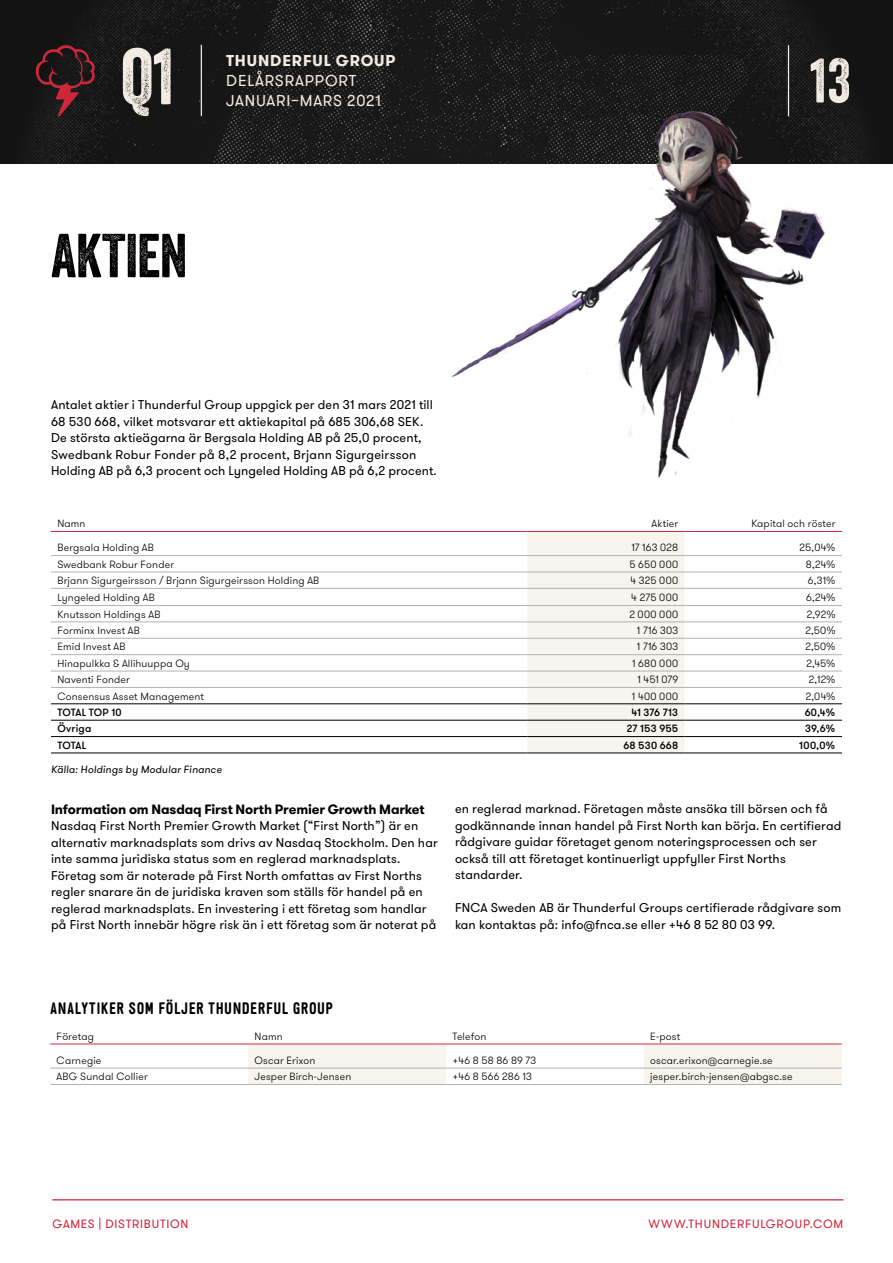
<style>
.page{position:relative;width:893px;height:1263px;background:#fff}
.page>*{position:absolute;margin:0;border:0;box-sizing:border-box;transform-origin:0 0}
.t1{font:76.95px "Veneer";color:#f3ece3}
.t2{font:60.6px "Veneer";color:#f3ece3}
.t3{font:60px "Veneer";letter-spacing:-.01em;color:#000}
.t4{font:700 16.5px "Generika";letter-spacing:.03em;color:#000}
.t5{font:15.75px "GT Walsheim";letter-spacing:.05em;color:#f3ece3}
.t6{font:700 15.75px "GT Walsheim";letter-spacing:.055em;color:#f3ece3}
.t7{font:700 13.5px "GT Walsheim";letter-spacing:-.01em;color:#000}
.t8{font:12.75px/16.5px "GT Walsheim";letter-spacing:.01em;color:#000}
.t9{font:12px "GT Walsheim";letter-spacing:.06em;color:#cf273a}
.t10{font:300 10.5px "GT Walsheim";letter-spacing:.015em;color:#000}
.t11{font:500 10.5px "GT Walsheim";letter-spacing:.015em;color:#000}
.t12{font:italic 10.5px "GT Walsheim";letter-spacing:.015em;color:#000}
.t13{font:500 10.5px "GT Walsheim";letter-spacing:-.005em;color:#000}
</style>
<div class="page">
<img style="left:0;top:0;width:893px;height:164px">
<svg style="left:35px;top:44px;width:60px;height:73px;background:#391a1d"></svg>
<hr style="left:201px;top:45px;width:1px;height:71px;background:#f3ece3">
<hr style="left:788px;top:45px;width:1px;height:71px;background:#f3ece3">
<hr style="left:52px;top:1199px;width:791px;height:1px;background:#cf273a">
<div style="left:527px;top:532px;width:158px;height:220px;background:#f8f4ee"></div>
<hr style="left:51px;top:531px;width:476px;height:1px;background:#cf273a">
<hr style="left:527px;top:531px;width:158px;height:1px;background:#cf273a">
<hr style="left:685px;top:531px;width:157px;height:1px;background:#cf273a">
<hr style="left:51px;top:555px;width:476px;height:1px;background:#b3b2b2">
<hr style="left:527px;top:555px;width:158px;height:1px;background:#b3b2b2">
<hr style="left:685px;top:555px;width:157px;height:1px;background:#b3b2b2">
<hr style="left:51px;top:572px;width:476px;height:1px;background:#b3b2b2">
<hr style="left:527px;top:572px;width:158px;height:1px;background:#b3b2b2">
<hr style="left:685px;top:572px;width:157px;height:1px;background:#b3b2b2">
<hr style="left:51px;top:588px;width:476px;height:1px;background:#b3b2b2">
<hr style="left:527px;top:588px;width:158px;height:1px;background:#b3b2b2">
<hr style="left:685px;top:588px;width:157px;height:1px;background:#b3b2b2">
<hr style="left:51px;top:605px;width:476px;height:1px;background:#b3b2b2">
<hr style="left:527px;top:605px;width:158px;height:1px;background:#b3b2b2">
<hr style="left:685px;top:605px;width:157px;height:1px;background:#b3b2b2">
<hr style="left:51px;top:622px;width:476px;height:1px;background:#b3b2b2">
<hr style="left:527px;top:622px;width:158px;height:1px;background:#b3b2b2">
<hr style="left:685px;top:622px;width:157px;height:1px;background:#b3b2b2">
<hr style="left:51px;top:638px;width:476px;height:1px;background:#b3b2b2">
<hr style="left:527px;top:638px;width:158px;height:1px;background:#b3b2b2">
<hr style="left:685px;top:638px;width:157px;height:1px;background:#b3b2b2">
<hr style="left:51px;top:654px;width:476px;height:1px;background:#b3b2b2">
<hr style="left:527px;top:654px;width:158px;height:1px;background:#b3b2b2">
<hr style="left:685px;top:654px;width:157px;height:1px;background:#b3b2b2">
<hr style="left:51px;top:671px;width:476px;height:1px;background:#b3b2b2">
<hr style="left:527px;top:671px;width:158px;height:1px;background:#b3b2b2">
<hr style="left:685px;top:671px;width:157px;height:1px;background:#b3b2b2">
<hr style="left:51px;top:687px;width:476px;height:1px;background:#b3b2b2">
<hr style="left:527px;top:687px;width:158px;height:1px;background:#b3b2b2">
<hr style="left:685px;top:687px;width:157px;height:1px;background:#b3b2b2">
<hr style="left:51px;top:703px;width:476px;height:1px;background:#000">
<hr style="left:527px;top:703px;width:158px;height:1px;background:#000">
<hr style="left:685px;top:703px;width:157px;height:1px;background:#000">
<hr style="left:51px;top:752px;width:476px;height:1px;background:#000">
<hr style="left:527px;top:752px;width:158px;height:1px;background:#000">
<hr style="left:685px;top:752px;width:157px;height:1px;background:#000">
<hr style="left:51px;top:720px;width:476px;height:1px;background:#000">
<hr style="left:527px;top:720px;width:158px;height:1px;background:#000">
<hr style="left:685px;top:720px;width:157px;height:1px;background:#000">
<hr style="left:51px;top:736px;width:476px;height:1px;background:#000">
<hr style="left:527px;top:736px;width:158px;height:1px;background:#000">
<hr style="left:685px;top:736px;width:157px;height:1px;background:#000">
<svg style="left:248px;top:1044px;width:594px;height:40px"></svg>
<hr style="left:50px;top:1043px;width:198px;height:1px;background:#cf273a">
<hr style="left:248px;top:1043px;width:198px;height:1px;background:#cf273a">
<hr style="left:446px;top:1043px;width:198px;height:1px;background:#cf273a">
<hr style="left:644px;top:1043px;width:198px;height:1px;background:#cf273a">
<hr style="left:50px;top:1068px;width:198px;height:1px;background:#b3b2b2">
<hr style="left:248px;top:1068px;width:198px;height:1px;background:#b3b2b2">
<hr style="left:446px;top:1068px;width:198px;height:1px;background:#b3b2b2">
<hr style="left:644px;top:1068px;width:198px;height:1px;background:#b3b2b2">
<hr style="left:50px;top:1084px;width:198px;height:1px;background:#b3b2b2">
<hr style="left:248px;top:1084px;width:198px;height:1px;background:#b3b2b2">
<hr style="left:446px;top:1084px;width:198px;height:1px;background:#b3b2b2">
<hr style="left:644px;top:1084px;width:198px;height:1px;background:#b3b2b2">
<img style="left:451px;top:86px;width:426px;height:392px">
<h1 class="t1" style="left:121px;top:30px;width:55px">Q1</h1>
<p class="t6" style="left:226px;top:50px;width:171px">THUNDERFUL GROUP</p>
<p class="t5" style="left:226px;top:71px;width:131px">DELÅRSRAPPORT</p>
<p class="t5" style="left:226px;top:91px;width:156px">JANUARI–MARS 2021</p>
<h3 class="t3" style="left:51px;top:219px;width:138px">AKTIEN</h3>
<p class="t8" style="left:51px;top:397px;width:387px">Antalet aktier i Thunderful Group uppgick per den 31 mars 2021 till 68 530 668, vilket motsvarar ett aktiekapital på 685 306,68 SEK.<br>De största aktieägarna är Bergsala Holding AB på 25,0 procent, Swedbank Robur Fonder på 8,2 procent, Brjann Sigurgeirsson Holding AB på 6,3 procent och Lyngeled Holding AB på 6,2 procent.</p>
<h2 class="t2" style="left:810px;top:44px;width:42px">13</h2>
<p class="t10" style="left:57px;top:517px;width:30px">Namn</p>
<p class="t10" style="left:651px;top:517px;width:28px">Aktier</p>
<p class="t10" style="left:751px;top:517px;width:86px">Kapital och röster</p>
<p class="t10" style="left:57px;top:541px;width:98px">Bergsala Holding AB</p>
<p class="t10" style="left:631px;top:541px;width:48px">17 163 028</p>
<p class="t10" style="left:799px;top:541px;width:38px">25,04%</p>
<p class="t10" style="left:57px;top:557px;width:118px">Swedbank Robur Fonder</p>
<p class="t10" style="left:629px;top:557px;width:50px">5 650 000</p>
<p class="t10" style="left:806px;top:557px;width:31px">8,24%</p>
<p class="t10" style="left:57px;top:574px;width:263px">Brjann Sigurgeirsson / Brjann Sigurgeirsson Holding AB</p>
<p class="t10" style="left:630px;top:574px;width:49px">4 325 000</p>
<p class="t10" style="left:808px;top:574px;width:29px">6,31%</p>
<p class="t10" style="left:57px;top:591px;width:99px">Lyngeled Holding AB</p>
<p class="t10" style="left:631px;top:591px;width:48px">4 275 000</p>
<p class="t10" style="left:806px;top:591px;width:31px">6,24%</p>
<p class="t10" style="left:57px;top:607px;width:105px">Knutsson Holdings AB</p>
<p class="t10" style="left:629px;top:607px;width:50px">2 000 000</p>
<p class="t10" style="left:807px;top:607px;width:30px">2,92%</p>
<p class="t10" style="left:57px;top:624px;width:84px">Forminx Invest AB</p>
<p class="t10" style="left:637px;top:624px;width:43px">1 716 303</p>
<p class="t10" style="left:805px;top:624px;width:32px">2,50%</p>
<p class="t10" style="left:57px;top:640px;width:70px">Emid Invest AB</p>
<p class="t10" style="left:637px;top:640px;width:43px">1 716 303</p>
<p class="t10" style="left:805px;top:640px;width:32px">2,50%</p>
<p class="t10" style="left:57px;top:656px;width:134px">Hinapulkka &amp; Allihuuppa Oy</p>
<p class="t10" style="left:632px;top:656px;width:48px">1 680 000</p>
<p class="t10" style="left:806px;top:656px;width:31px">2,45%</p>
<p class="t10" style="left:57px;top:673px;width:74px">Naventi Fonder</p>
<p class="t10" style="left:637px;top:673px;width:42px">1 451 079</p>
<p class="t10" style="left:809px;top:673px;width:28px">2,12%</p>
<p class="t10" style="left:57px;top:689px;width:148px">Consensus Asset Management</p>
<p class="t10" style="left:632px;top:689px;width:48px">1 400 000</p>
<p class="t10" style="left:806px;top:689px;width:31px">2,04%</p>
<p class="t13" style="left:57px;top:706px;width:66px">TOTAL TOP 10</p>
<p class="t11" style="left:631px;top:706px;width:48px">41 376 713</p>
<p class="t11" style="left:805px;top:706px;width:32px">60,4%</p>
<p class="t11" style="left:57px;top:722px;width:35px">Övriga</p>
<p class="t11" style="left:627px;top:722px;width:53px">27 153 955</p>
<p class="t11" style="left:805px;top:722px;width:32px">39,6%</p>
<p class="t11" style="left:57px;top:738px;width:30px">TOTAL</p>
<p class="t11" style="left:623px;top:738px;width:56px">68 530 668</p>
<p class="t11" style="left:799px;top:738px;width:38px">100,0%</p>
<p class="t12" style="left:51px;top:762px;width:172px">Källa: Holdings by Modular Finance</p>
<p class="t7" style="left:51px;top:800px;width:375px">Information om Nasdaq First North Premier Growth Market</p>
<p class="t8" style="left:51px;top:818px;width:388px">Nasdaq First North Premier Growth Market (“First North”) är en alternativ marknadsplats som drivs av Nasdaq Stockholm. Den har inte samma juridiska status som en reglerad marknadsplats.<br>Företag som är noterade på First North omfattas av First Norths regler snarare än de juridiska kraven som ställs för handel på en reglerad marknadsplats. En investering i ett företag som handlar på First North innebär högre risk än i ett företag som är noterat på</p>
<p class="t8" style="left:455px;top:801px;width:388px">en reglerad marknad. Företagen måste ansöka till börsen och få godkännande innan handel på First North kan börja. En certifierad rådgivare guidar företaget genom noteringsprocessen och ser också till att företaget kontinuerligt uppfyller First Norths standarder.</p>
<p class="t8" style="left:455px;top:900px;width:388px">FNCA Sweden AB är Thunderful Groups certifierade rådgivare som kan kontaktas på: info@fnca.se eller +46 8 52 80 03 99.</p>
<p class="t4" style="left:50px;top:999px;width:284px">ANALYTIKER SOM FÖLJER THUNDERFUL GROUP</p>
<p class="t10" style="left:57px;top:1029px;width:39px">Företag</p>
<p class="t10" style="left:255px;top:1029px;width:30px">Namn</p>
<p class="t10" style="left:452px;top:1029px;width:35px">Telefon</p>
<p class="t10" style="left:650px;top:1029px;width:31px">E-post</p>
<p class="t10" style="left:57px;top:1053px;width:46px">Carnegie</p>
<p class="t10" style="left:255px;top:1053px;width:62px">Oscar Erixon</p>
<p class="t10" style="left:452px;top:1053px;width:85px">+46 8 58 86 89 73</p>
<p class="t10" style="left:650px;top:1053px;width:124px">oscar.erixon@carnegie.se</p>
<p class="t10" style="left:57px;top:1070px;width:93px">ABG Sundal Collier</p>
<p class="t10" style="left:255px;top:1070px;width:98px">Jesper Birch-Jensen</p>
<p class="t10" style="left:452px;top:1070px;width:81px">+46 8 566 286 13</p>
<p class="t10" style="left:650px;top:1070px;width:144px">jesper.birch-jensen@abgsc.se</p>
<p class="t9" style="left:52px;top:1216px;width:138px">GAMES | DISTRIBUTION</p>
<p class="t9" style="left:649px;top:1216px;width:196px">WWW.THUNDERFULGROUP.COM</p>
</div>
